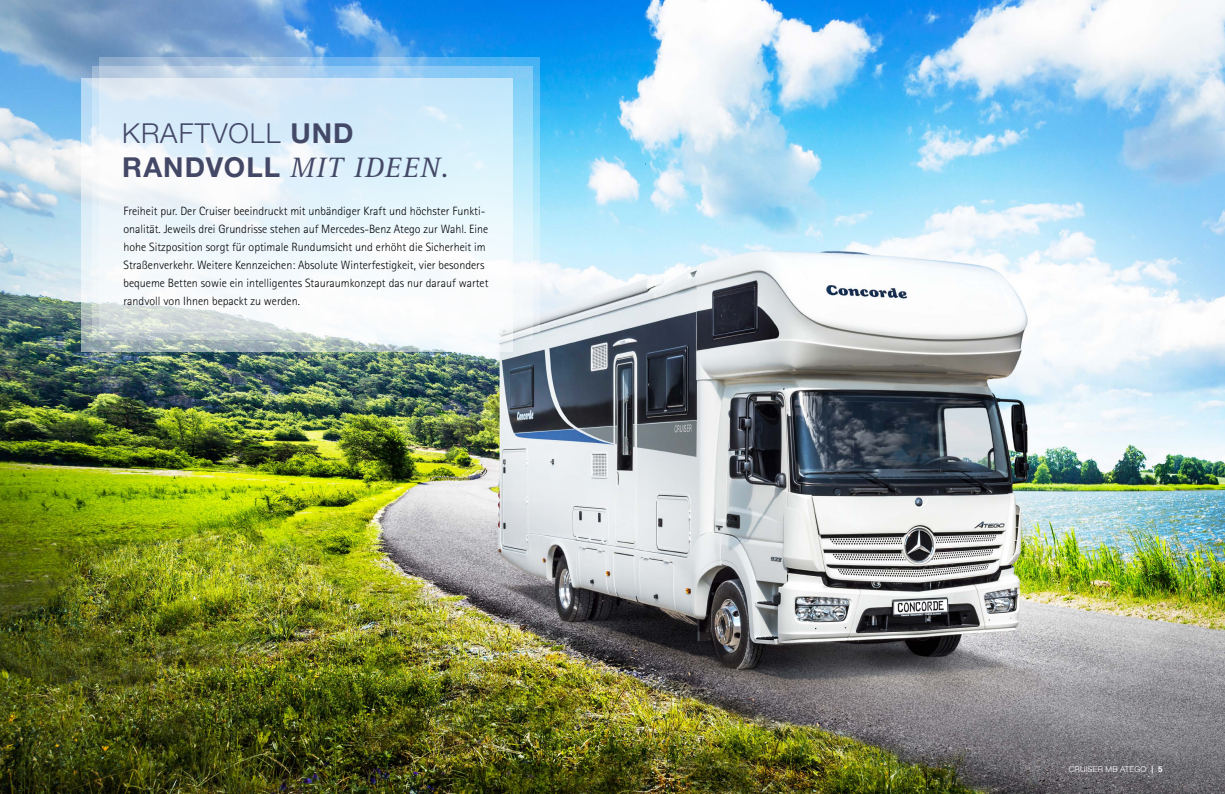
<style>
.page{position:relative;width:1225px;height:794px;background:#fff}
.page>*{position:absolute;margin:0;border:0;box-sizing:border-box;transform-origin:0 0}
.t1{font:italic 29px "Rotis Serif";letter-spacing:.045em;color:#444867}
.t2{font:300 27.5px "Helvetica Neue";letter-spacing:.04em;color:#444867}
.t3{font:300 12px/18px "Rotis Sans Serif";color:#000}
.t4{font:300 8px "Helvetica Neue";letter-spacing:.02em;color:#fff}
.s1{font-weight:700}
.s2{font-family:"Helvetica Neue";font-weight:700;font-style:normal;font-size:27.5px}
</style>
<div class="page">
<img style="left:0;top:0;width:1225px;height:794px">
<svg style="left:81px;top:78px;width:431px;height:274px"></svg>
<svg style="left:92px;top:67px;width:440px;height:273px"></svg>
<svg style="left:100px;top:57px;width:440px;height:275px"></svg>
<h2 class="t2" style="left:122px;top:116px;width:233px">KRAFTVOLL <span class="s1">UND</span></h2>
<h1 class="t1" style="left:122px;top:152px;width:328px"><span class="s2">RANDVOLL</span> MIT IDEEN.</h1>
<p class="t3" style="left:123px;top:202px;width:366px">Freiheit pur. Der Cruiser beeindruckt mit unbändiger Kraft und höchster Funkti&shy;onalität. Jeweils drei Grundrisse stehen auf Mercedes-Benz Atego zur Wahl. Eine hohe Sitzposition sorgt für optimale Rundumsicht und erhöht die Sicherheit im Straßenverkehr. Weitere Kennzeichen: Absolute Winterfestigkeit, vier besonders bequeme Betten sowie ein intelligentes Stauraumkonzept das nur darauf wartet randvoll von Ihnen bepackt zu werden.</p>
<p class="t4" style="left:1068px;top:764px;width:95px">CRUISER MB ATEGO <span class="s1">| 5</span></p>
</div>
